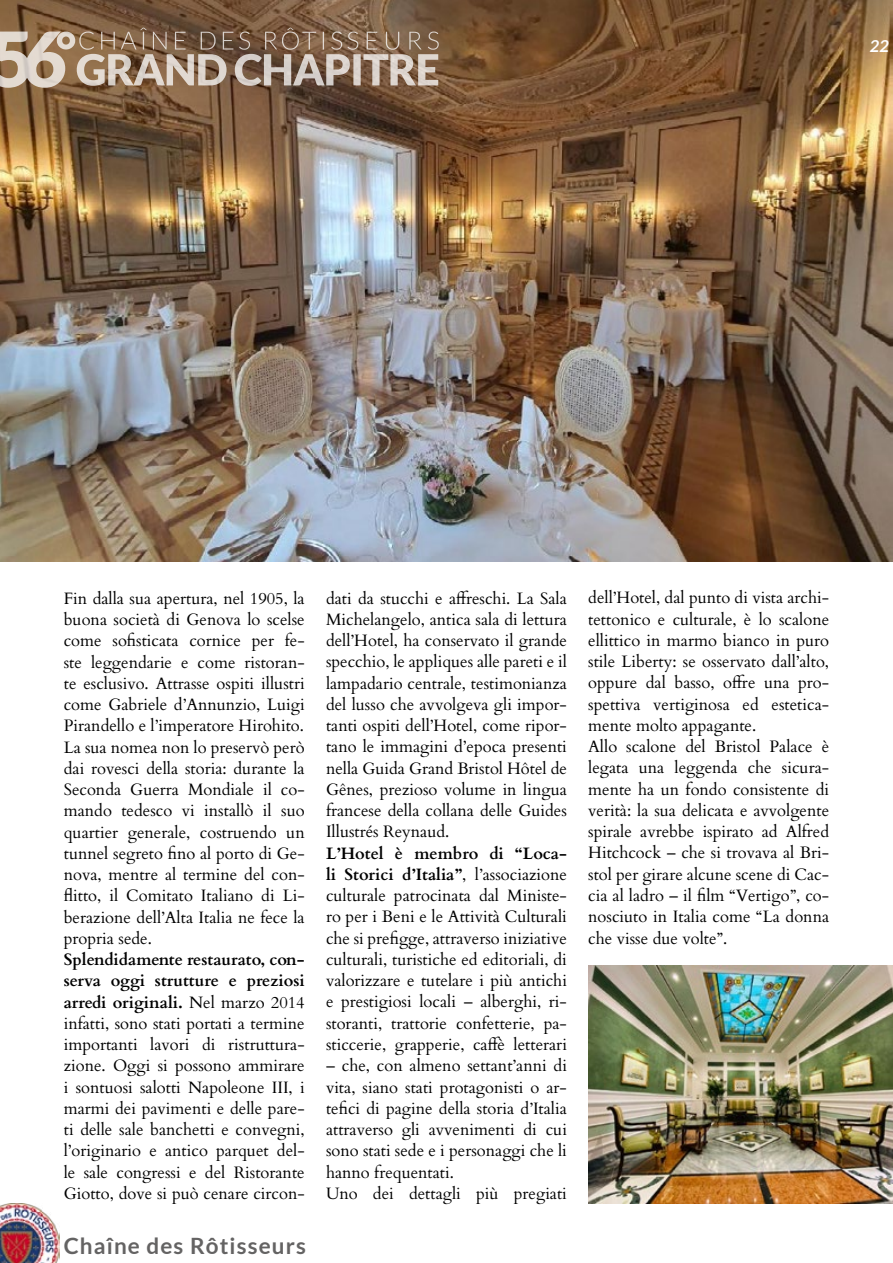
<style>
.page{position:relative;width:893px;height:1263px;background:#fff}
.page>*{position:absolute;margin:0;border:0;box-sizing:border-box;transform-origin:0 0}
.t1{font:700 22.5px "Lato";letter-spacing:.05em;color:#646363}
.t2{font:16.5px/21.3px "Cardo";color:#000;text-align:justify}
.t3{font:italic 700 16.5px "Lato";color:#fff}
.s1{font-weight:700}
</style>
<div class="page">
<img style="left:0;top:0;width:893px;height:561px">
<svg style="left:0;top:28px;width:439px;height:60px;background:#9b8470"></svg>
<img style="left:0;top:1203px;width:60px;height:60px">
<img style="left:588px;top:965px;width:305px;height:238px">
<p class="t3" style="left:870px;top:37px;width:21px">22</p>
<p class="t2" style="left:64px;top:587px;width:242px">Fin dalla sua apertura, nel 1905, la buona società di Genova lo scelse come sofisticata cornice per fe&shy;ste leggendarie e come ristoran&shy;te esclusivo. Attrasse ospiti illustri come Gabriele d’Annunzio, Luigi Pirandello e l’imperatore Hirohito.<br>La sua nomea non lo preservò però dai rovesci della storia: durante la Seconda Guerra Mondiale il co&shy;mando tedesco vi installò il suo quartier generale, costruendo un tunnel segreto fino al porto di Ge&shy;nova, mentre al termine del con&shy;flitto, il Comitato Italiano di Li&shy;berazione dell’Alta Italia ne fece la propria sede.</p>
<p class="t2" style="left:64px;top:948px;width:242px"><span class="s1">Splendidamente restaurato, con&shy;serva oggi strutture e preziosi arredi originali.</span> Nel marzo 2014 infatti, sono stati portati a termine importanti lavori di ristruttura&shy;zione. Oggi si possono ammirare i sontuosi salotti Napoleone III, i marmi dei pavimenti e delle pare&shy;ti delle sale banchetti e convegni, l’originario e antico parquet del&shy;le sale congressi e del Ristorante Giotto, dove si può cenare circon-</p>
<h1 class="t1" style="left:64px;top:1233px;width:244px">Chaîne des Rôtisseurs</h1>
<p class="t2" style="left:326px;top:587px;width:242px">dati da stucchi e affreschi. La Sala Michelangelo, antica sala di lettura dell’Hotel, ha conservato il grande specchio, le appliques alle pareti e il lampadario centrale, testimonianza del lusso che avvolgeva gli impor&shy;tanti ospiti dell’Hotel, come ripor&shy;tano le immagini d’epoca presenti nella Guida Grand Bristol Hôtel de Gênes, prezioso volume in lingua francese della collana delle Guides Illustrés Reynaud.</p>
<p class="t2" style="left:326px;top:842px;width:242px"><span class="s1">L’Hotel è membro di “Loca&shy;li Storici d’Italia”</span>, l’associazione culturale patrocinata dal Ministe&shy;ro per i Beni e le Attività Culturali che si prefigge, attraverso iniziative culturali, turistiche ed editoriali, di valorizzare e tutelare i più antichi e prestigiosi locali – alberghi, ri&shy;storanti, trattorie confetterie, pa&shy;sticcerie, grapperie, caffè letterari</p>
<p class="t2" style="left:326px;top:1054px;width:242px;text-align:left">– che, con almeno settant’anni di vita, siano stati protagonisti o ar&shy;tefici di pagine della storia d’Italia attraverso gli avvenimenti di cui sono stati sede e i personaggi che li hanno frequentati.<br>Uno dei dettagli più pregiati</p>
<p class="t2" style="left:588px;top:586px;width:242px;text-align:left">dell’Hotel, dal punto di vista archi&shy;tettonico e culturale, è lo scalone ellittico in marmo bianco in puro stile Liberty: se osservato dall’alto, oppure dal basso, offre una pro&shy;spettiva vertiginosa ed estetica&shy;mente molto appagante.<br>Allo scalone del Bristol Palace è legata una leggenda che sicura&shy;mente ha un fondo consistente di verità: la sua delicata e avvolgente spirale avrebbe ispirato ad Alfred Hitchcock – che si trovava al Bri&shy;stol per girare alcune scene di Cac&shy;cia al ladro – il film “Vertigo”, co&shy;nosciuto in Italia come “La donna che visse due volte”.</p>
</div>
